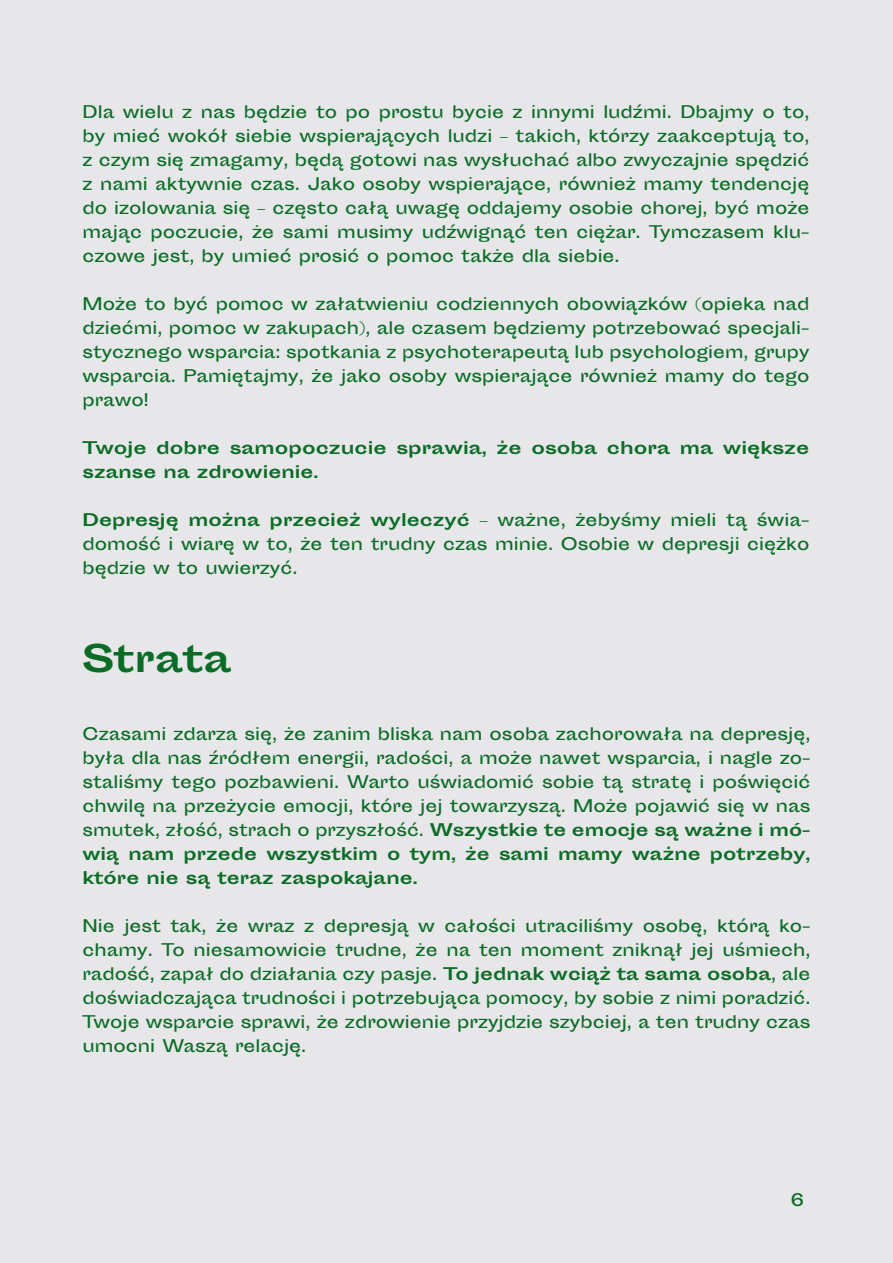
<style>
.page{position:relative;width:893px;height:1263px;background:#e7e7ea}
.page>*{position:absolute;margin:0;border:0;box-sizing:border-box;transform-origin:0 0}
.Podtytuły{font:700 36px "Sporting Grotesque";color:#0b6c26}
.t1{font:16.5px/24px "Sporting Grotesque";color:#0b6c26;text-align:justify}
.t2{font:700 16.5px/24px "Sporting Grotesque";color:#0b6c26}
.s1{font-weight:700}
</style>
<div class="page">
<p class="t1" style="left:82px;top:100px;width:728px">Dla wielu z nas będzie to po prostu bycie z innymi ludźmi. Dbajmy o to, by mieć wokół siebie wspierających ludzi – takich, którzy zaakceptują to, z czym się zmagamy, będą gotowi nas wysłuchać albo zwyczajnie spędzić z nami aktywnie czas. Jako osoby wspierające, również mamy tendencję do izolowania się – często całą uwagę oddajemy osobie chorej, być może mając poczucie, że sami musimy udźwignąć ten ciężar. Tymczasem klu&shy;czowe jest, by umieć prosić o pomoc także dla siebie.</p>
<p class="t1" style="left:82px;top:292px;width:728px">Może to być pomoc w załatwieniu codziennych obowiązków (opieka nad dziećmi, pomoc w zakupach), ale czasem będziemy potrzebować specjali&shy;stycznego wsparcia: spotkania z psychoterapeutą lub psychologiem, grupy wsparcia. Pamiętajmy, że jako osoby wspierające również mamy do tego prawo!</p>
<p class="t2" style="left:82px;top:436px;width:728px">Twoje dobre samopoczucie sprawia, że osoba chora ma większe szanse na zdrowienie.</p>
<p class="t1" style="left:82px;top:508px;width:728px"><span class="s1">Depresję można przecież wyleczyć</span> – ważne, żebyśmy mieli tą świa&shy;domość i wiarę w to, że ten trudny czas minie. Osobie w depresji ciężko będzie w to uwierzyć.</p>
<p class="Podtytuły" style="left:82px;top:638px;width:150px">Strata</p>
<p class="t1" style="left:82px;top:722px;width:729px">Czasami zdarza się, że zanim bliska nam osoba zachorowała na depresję, była dla nas źródłem energii, radości, a może nawet wsparcia, i nagle zo&shy;staliśmy tego pozbawieni. Warto uświadomić sobie tą stratę i poświęcić chwilę na przeżycie emocji, które jej towarzyszą. Może pojawić się w nas smutek, złość, strach o przyszłość. <span class="s1">Wszystkie te emocje są ważne i mó&shy;wią nam przede wszystkim o tym, że sami mamy ważne potrzeby, które nie są teraz zaspokajane.</span></p>
<p class="t1" style="left:82px;top:914px;width:729px">Nie jest tak, że wraz z depresją w całości utraciliśmy osobę, którą ko&shy;chamy. To niesamowicie trudne, że na ten moment zniknął jej uśmiech, radość, zapał do działania czy pasje. <span class="s1">To jednak wciąż ta sama osoba</span>, ale doświadczająca trudności i potrzebująca pomocy, by sobie z nimi poradzić.<br>Twoje wsparcie sprawi, że zdrowienie przyjdzie szybciej, a ten trudny czas umocni Waszą relację.</p>
<p class="t1" style="left:791px;top:1188px;width:15px">6</p>
</div>
